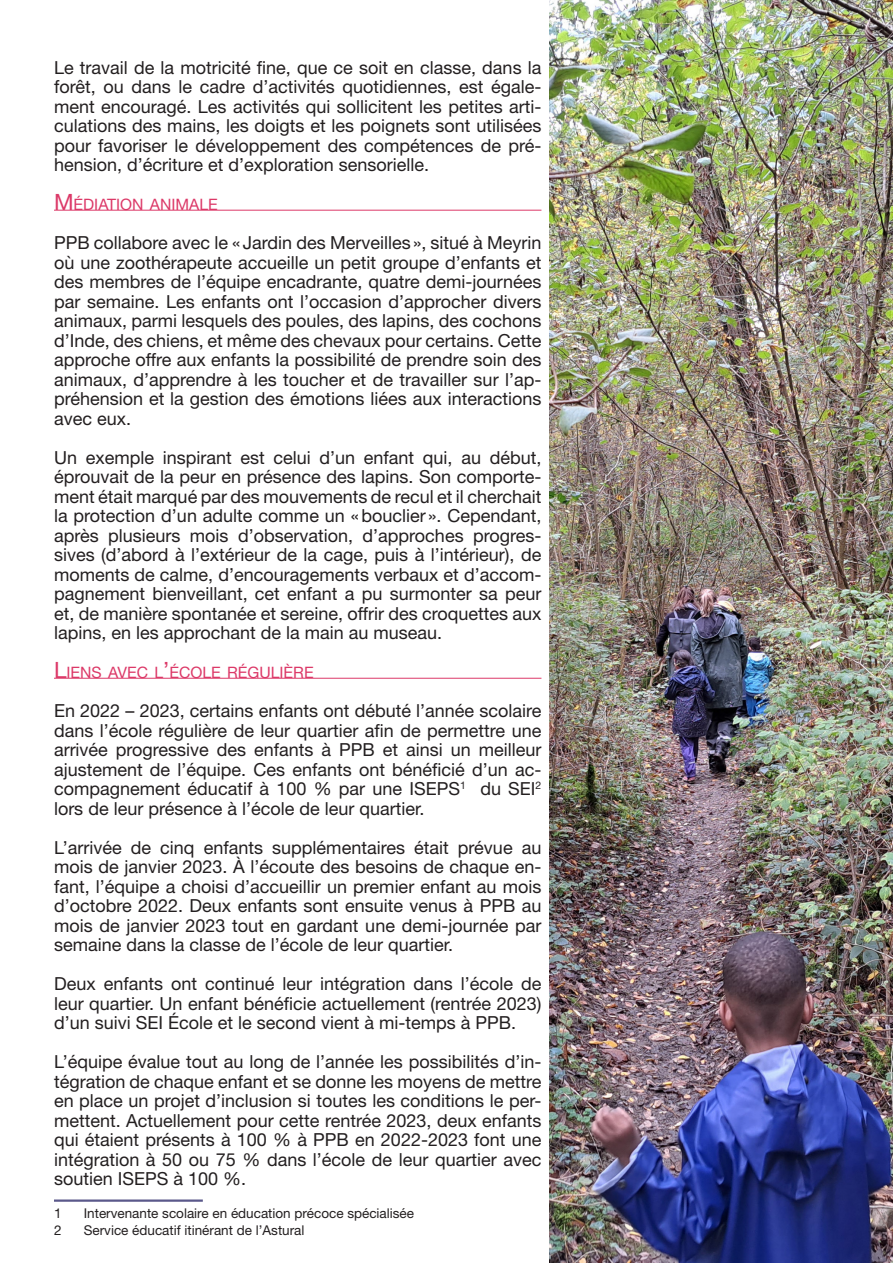
<style>
.page{position:relative;width:893px;height:1263px;background:#fff}
.page>*{position:absolute;margin:0;border:0;box-sizing:border-box;transform-origin:0 0}
.Body{font:18px/19.5px "Helvetica Neue LT Std";color:#231f20;text-align:justify}
.Body_titre{font:15.75px "Helvetica Neue LT Std";color:#dc3968}
.Notes_de_bas_de_page{font:13.5px "Helvetica Neue LT Std";color:#231f20}
.s1{font-size:22.5px}
</style>
<div class="page">
<hr style="left:54px;top:210px;width:487px;height:1px;background:#dc3968">
<hr style="left:54px;top:678px;width:487px;height:1px;background:#dc3968">
<hr style="left:54px;top:1199px;width:149px;height:3px;background:#5a588a">
<img style="left:550px;top:0;width:343px;height:1263px">
<p class="Body" style="left:54px;top:57px;width:489px">Le travail de la motricité fine, que ce soit en classe, dans la forêt, ou dans le cadre d’activités quotidiennes, est égale&shy;ment encouragé. Les activités qui sollicitent les petites arti&shy;culations des mains, les doigts et les poignets sont utilisées pour favoriser le développement des compétences de pré&shy;hension, d’écriture et d’exploration sensorielle.</p>
<p class="Body_titre" style="left:54px;top:195px;width:165px"><span class="s1">M</span> ÉDIATION ANIMALE</p>
<p class="Body" style="left:54px;top:233px;width:489px">PPB collabore avec le «Jardin des Merveilles», situé à Meyrin où une zoothérapeute accueille un petit groupe d’enfants et des membres de l’équipe encadrante, quatre demi-journées par semaine. Les enfants ont l’occasion d’approcher divers animaux, parmi lesquels des poules, des lapins, des cochons d’Inde, des chiens, et même des chevaux pour certains. Cette approche offre aux enfants la possibilité de prendre soin des animaux, d’apprendre à les toucher et de travailler sur l’ap&shy;préhension et la gestion des émotions liées aux interactions avec eux.</p>
<p class="Body" style="left:54px;top:447px;width:489px">Un exemple inspirant est celui d’un enfant qui, au début, éprouvait de la peur en présence des lapins. Son comporte&shy;ment était marqué par des mouvements de recul et il cherchait la protection d’un adulte comme un «bouclier ». Cependant, après plusieurs mois d’observation, d’approches progres&shy;sives (d’abord à l’extérieur de la cage, puis à l’intérieur), de moments de calme, d’encouragements verbaux et d’accom&shy;pagnement bienveillant, cet enfant a pu surmonter sa peur et, de manière spontanée et sereine, offrir des croquettes aux lapins, en les approchant de la main au museau.</p>
<p class="Body_titre" style="left:54px;top:663px;width:261px"><span class="s1">L</span>IENS AVEC L<span class="s1">’</span>ÉCOLE RÉGULIÈRE</p>
<p class="Body" style="left:54px;top:701px;width:489px">En 2022 – 2023, certains enfants ont débuté l’année scolaire dans l’école régulière de leur quartier afin de permettre une arrivée progressive des enfants à PPB et ainsi un meilleur ajustement de l’équipe. Ces enfants ont bénéficié d’un ac&shy;compagnement éducatif à 100 % par une ISEPS<sup>1</sup> du SEI<sup>2 </sup>lors de leur présence à l’école de leur quartier.</p>
<p class="Body" style="left:54px;top:837px;width:489px">L’arrivée de cinq enfants supplémentaires était prévue au mois de janvier 2023. À l’écoute des besoins de chaque en&shy;fant, l’équipe a choisi d’accueillir un premier enfant au mois d’octobre 2022. Deux enfants sont ensuite venus à PPB au mois de janvier 2023 tout en gardant une demi-journée par semaine dans la classe de l’école de leur quartier.</p>
<p class="Body" style="left:54px;top:974px;width:489px">Deux enfants ont continué leur intégration dans l’école de leur quartier. Un enfant bénéficie actuellement (rentrée 2023) d’un suivi SEI École et le second vient à mi-temps à PPB.</p>
<p class="Body" style="left:54px;top:1052px;width:489px">L’équipe évalue tout au long de l’année les possibilités d’in&shy;tégration de chaque enfant et se donne les moyens de mettre en place un projet d’inclusion si toutes les conditions le per&shy;mettent. Actuellement pour cette rentrée 2023, deux enfants qui étaient présents à 100 % à PPB en 2022-2023 font une intégration à 50 ou 75 % dans l’école de leur quartier avec soutien ISEPS à 100 %.</p>
<p class="Notes_de_bas_de_page" style="left:54px;top:1205px;width:9px">1</p>
<p class="Notes_de_bas_de_page" style="left:84px;top:1205px;width:332px">Intervenante scolaire en éducation précoce spécialisée</p>
<p class="Notes_de_bas_de_page" style="left:54px;top:1222px;width:9px">2</p>
<p class="Notes_de_bas_de_page" style="left:84px;top:1222px;width:222px">Service éducatif itinérant de l’Astural</p>
</div>
